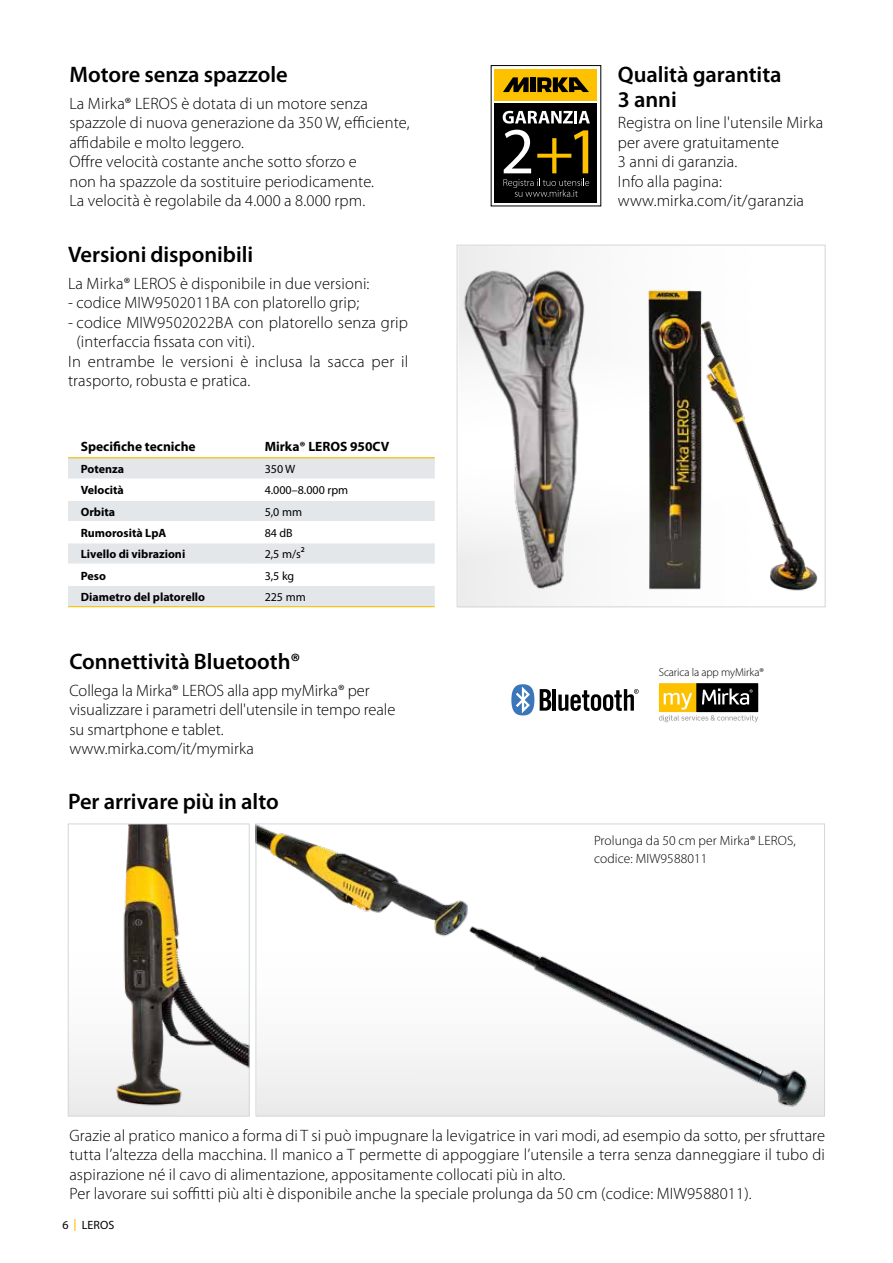
<style>
.page{position:relative;width:893px;height:1263px;background:#fff}
.page>*{position:absolute;margin:0;border:0;box-sizing:border-box;transform-origin:0 0}
.t1{font:600 22.5px/25.5px "Myriad Pro";color:#000}
.t2{font:300 16.5px/19.5px "Myriad Pro";letter-spacing:.01em;color:#000}
.t3{font:300 13.5px/17.7px "Myriad Pro";letter-spacing:.01em;color:#000}
.t4{font:700 13.5px "Myriad Pro";color:#000}
.t5{font:700 12px "Myriad Pro";color:#000}
.t6{font:12px "Myriad Pro";color:#000}
.t7{font:300 11.4px "Myriad Pro";letter-spacing:-.015em;color:#000}
.t8{font:600 7.5px "Myriad Pro";color:#000}
</style>
<div class="page">
<div style="left:256px;top:927px;width:569px;height:189px;background:linear-gradient(to bottom,#fff,#ededed)"></div>
<img style="left:256px;top:823px;width:560px;height:289px">
<div style="left:256px;top:824px;width:569px;height:292px;border:1px solid #d2d7db"></div>
<div style="left:68px;top:927px;width:182px;height:189px;background:linear-gradient(to bottom,#fff,#edeced)"></div>
<img style="left:77px;top:824px;width:173px;height:289px">
<div style="left:68px;top:824px;width:181px;height:292px;border:1px solid #d2d7db"></div>
<svg style="left:457px;top:245px;width:368px;height:23px"></svg>
<svg style="left:456px;top:438px;width:168px;height:169px"></svg>
<img style="left:624px;top:268px;width:202px;height:340px">
<img style="left:457px;top:255px;width:135px;height:349px">
<div style="left:68px;top:458px;width:367px;height:148px;background:#e4e7ea"></div>
<hr style="left:68px;top:478px;width:184px;height:2px;background:#fff">
<hr style="left:68px;top:457px;width:184px;height:1px;background:#f1b900">
<hr style="left:252px;top:457px;width:183px;height:1px;background:#f1b900">
<hr style="left:252px;top:478px;width:183px;height:2px;background:#fff">
<svg style="left:68px;top:480px;width:367px;height:105px"></svg>
<hr style="left:252px;top:500px;width:183px;height:1px;background:#fff">
<hr style="left:68px;top:542px;width:184px;height:1px;background:#fff">
<hr style="left:252px;top:542px;width:183px;height:1px;background:#fff">
<hr style="left:68px;top:563px;width:184px;height:2px;background:#fff">
<hr style="left:252px;top:563px;width:183px;height:2px;background:#fff">
<hr style="left:68px;top:585px;width:184px;height:1px;background:#fff">
<hr style="left:252px;top:585px;width:183px;height:1px;background:#fff">
<hr style="left:68px;top:606px;width:184px;height:1px;background:#fdc100">
<hr style="left:252px;top:606px;width:183px;height:1px;background:#fdc100">
<div style="left:495px;top:103px;width:102px;height:99px;background:#000"></div>
<svg style="left:504px;top:130px;width:27px;height:43px"></svg>
<svg style="left:537px;top:130px;width:51px;height:43px"></svg>
<div style="left:495px;top:69px;width:102px;height:31px;background:#fdc100"></div>
<svg style="left:503px;top:77px;width:26px;height:15px"></svg>
<div style="left:530px;top:77px;width:6px;height:15px;background:#000"></div>
<svg style="left:537px;top:77px;width:52px;height:15px"></svg>
<svg style="left:504px;top:179px;width:85px;height:18px"></svg>
<svg style="left:503px;top:111px;width:87px;height:13px"></svg>
<svg style="left:540px;top:689px;width:11px;height:22px"></svg>
<hr style="left:553px;top:689px;width:3px;height:22px;background:#000">
<svg style="left:558px;top:689px;width:81px;height:22px"></svg>
<svg style="left:511px;top:684px;width:23px;height:31px"></svg>
<div style="left:659px;top:683px;width:39px;height:29px;background:#fdc100"></div>
<div style="left:696px;top:683px;width:62px;height:29px;background:#000"></div>
<svg style="left:659px;top:688px;width:99px;height:34px"></svg>
<h1 class="t1" style="left:69px;top:62px;width:220px">Motore senza spazzole</h1>
<p class="t2" style="left:69px;top:94px;width:342px">La Mirka® LEROS è dotata di un motore senza spazzole di nuova generazione da 350 W, efficiente, affidabile e molto leggero.<br>Offre velocità costante anche sotto sforzo e<br>non ha spazzole da sostituire periodicamente.<br>La velocità è regolabile da 4.000 a 8.000 rpm.</p>
<h1 class="t1" style="left:68px;top:242px;width:187px">Versioni disponibili</h1>
<p class="t2" style="left:68px;top:274px;width:303px">La Mirka® LEROS è disponibile in due versioni:</p>
<p class="t2" style="left:68px;top:293px;width:293px">- codice MIW9502011BA con platorello grip;</p>
<p class="t2" style="left:68px;top:313px;width:342px">- codice MIW9502022BA con platorello senza grip</p>
<p class="t2" style="left:76px;top:332px;width:180px">(interfaccia fissata con viti).</p>
<p class="t2" style="left:68px;top:352px;width:342px">In entrambe le versioni è inclusa la sacca per il</p>
<p class="t2" style="left:68px;top:371px;width:184px">trasporto, robusta e pratica.</p>
<p class="t4" style="left:81px;top:438px;width:116px">Specifiche tecniche</p>
<p class="t4" style="left:265px;top:438px;width:126px">Mirka® LEROS 950CV</p>
<p class="t5" style="left:81px;top:461px;width:45px">Potenza</p>
<p class="t6" style="left:265px;top:463px;width:32px">350 W</p>
<p class="t5" style="left:81px;top:483px;width:45px">Velocità</p>
<p class="t6" style="left:265px;top:484px;width:85px">4.000–8.000 rpm</p>
<p class="t5" style="left:81px;top:504px;width:36px">Orbita</p>
<p class="t6" style="left:265px;top:505px;width:39px">5,0 mm</p>
<p class="t5" style="left:81px;top:525px;width:87px">Rumorosità LpA</p>
<p class="t6" style="left:265px;top:526px;width:30px">84 dB</p>
<p class="t5" style="left:81px;top:546px;width:106px">Livello di vibrazioni</p>
<p class="t6" style="left:265px;top:548px;width:38px">2,5 m/s</p>
<p class="t8" style="left:301px;top:546px;width:6px">2</p>
<p class="t5" style="left:81px;top:568px;width:27px">Peso</p>
<p class="t6" style="left:265px;top:569px;width:31px">3,5 kg</p>
<p class="t5" style="left:81px;top:589px;width:126px">Diametro del platorello</p>
<p class="t6" style="left:265px;top:590px;width:43px">225 mm</p>
<h1 class="t1" style="left:69px;top:648px;width:233px">Connettività Bluetooth®</h1>
<p class="t2" style="left:69px;top:680px;width:327px">Collega la Mirka® LEROS alla app myMirka® per visualizzare i parametri dell'utensile in tempo reale su smartphone e tablet. www.mirka.com/it/mymirka</p>
<h1 class="t1" style="left:68px;top:789px;width:212px">Per arrivare più in alto</h1>
<h1 class="t1" style="left:618px;top:62px;width:165px">Qualità garantita<br>3 anni</h1>
<p class="t2" style="left:618px;top:113px;width:207px">Registra on line l'utensile Mirka per avere gratuitamente<br>3 anni di garanzia.<br>Info alla pagina: www.mirka.com/it/garanzia</p>
<p class="t7" style="left:659px;top:666px;width:107px">Scarica la app myMirka®</p>
<p class="t3" style="left:594px;top:832px;width:203px">Prolunga da 50 cm per Mirka® LEROS, codice: MIW9588011</p>
<p class="t2" style="left:69px;top:1126px;width:757px">Grazie al pratico manico a forma di T si può impugnare la levigatrice in vari modi, ad esempio da sotto, per sfruttare tutta l’altezza della macchina. Il manico a T permette di appoggiare l’utensile a terra senza danneggiare il tubo di aspirazione né il cavo di alimentazione, appositamente collocati più in alto.<br>Per lavorare sui soffitti più alti è disponibile anche la speciale prolunga da 50 cm (codice: MIW9588011).</p>
<p class="t6" style="left:62px;top:1219px;width:53px">6 <sup>|</sup> LEROS</p>
</div>
